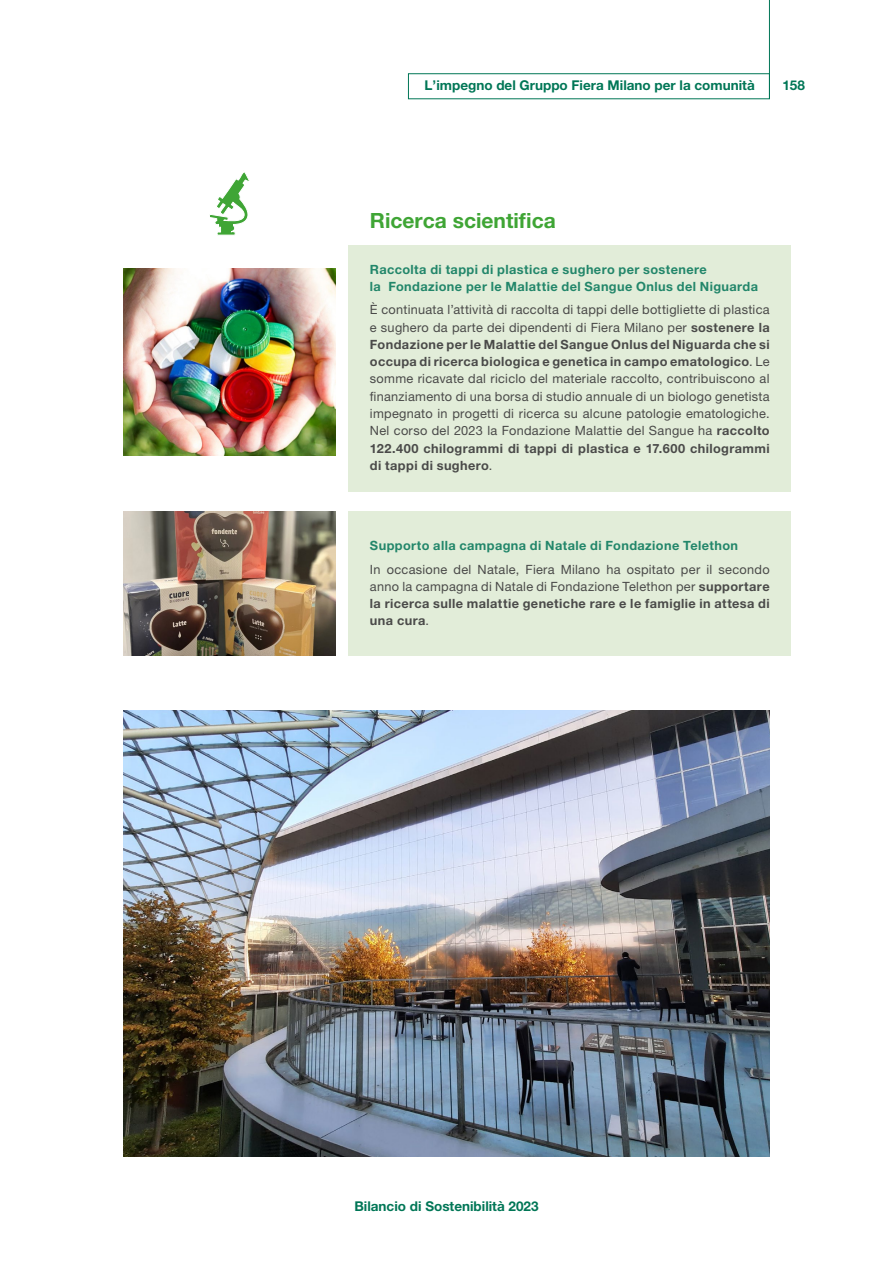
<style>
.page{position:relative;width:893px;height:1263px;background:#fff}
.page>*{position:absolute;margin:0;border:0;box-sizing:border-box;transform-origin:0 0}
.TITOLO_-_III_Livello{font:700 21px "Helvetica Neue LT Pro";color:#3fa535}
.t1{font:700 13.5px "Helvetica Neue LT Pro";color:#007656}
.Testo{font:12.75px/17.2px "Helvetica Neue LT Pro";letter-spacing:.02em;color:#4a4a49;text-align:justify}
.Testo-2{font:700 12.75px/17.2px "Helvetica Neue LT Pro";letter-spacing:.03em;color:#22866a}
.s1{font-weight:700}
</style>
<div class="page">
<div style="left:408px;top:73px;width:362px;height:26px;border:1px solid #007656"></div>
<hr style="left:769px;top:0;width:1px;height:99px;background:#007656">
<div style="left:349px;top:511px;width:442px;height:145px;background:#e2edd9"></div>
<div style="left:349px;top:245px;width:442px;height:246px;background:#e2edd9"></div>
<svg style="left:210px;top:172px;width:40px;height:63px"></svg>
<img style="left:123px;top:710px;width:647px;height:447px">
<img style="left:123px;top:511px;width:213px;height:145px">
<img style="left:123px;top:268px;width:213px;height:187px">
<p class="t1" style="left:425px;top:77px;width:332px">L’impegno del Gruppo Fiera Milano per la comunità</p>
<p class="t1" style="left:782px;top:77px;width:24px">158</p>
<p class="TITOLO_-_III_Livello" style="left:370px;top:208px;width:187px">Ricerca scientifica</p>
<p class="Testo-2" style="left:370px;top:260px;width:390px">Raccolta di tappi di plastica e sughero per sostenere<br>la Fondazione per le Malattie del Sangue Onlus del Niguarda</p>
<p class="Testo" style="left:370px;top:301px;width:401px">È continuata l’attività di raccolta di tappi delle bottigliette di plastica e sughero da parte dei dipendenti di Fiera Milano per <span class="s1">sostenere la Fondazione per le Malattie del Sangue Onlus del Niguarda che si occupa di ricerca biologica e genetica in campo ematologico</span>. Le somme ricavate dal riciclo del materiale raccolto, contribuiscono al finanziamento di una borsa di studio annuale di un biologo genetista impegnato in progetti di ricerca su alcune patologie ematologiche.<br>Nel corso del 2023 la Fondazione Malattie del Sangue ha <span class="s1">raccolto 122.400 chilogrammi di tappi di plastica e 17.600 chilogrammi di tappi di sughero</span>.</p>
<p class="Testo-2" style="left:370px;top:537px;width:370px">Supporto alla campagna di Natale di Fondazione Telethon</p>
<p class="Testo" style="left:370px;top:560px;width:401px">In occasione del Natale, Fiera Milano ha ospitato per il secondo anno la campagna di Natale di Fondazione Telethon per <span class="s1">supportare la ricerca sulle malattie genetiche rare e le famiglie in attesa di una cura</span>.</p>
<p class="t1" style="left:354px;top:1198px;width:186px">Bilancio di Sostenibilità 2023</p>
</div>
